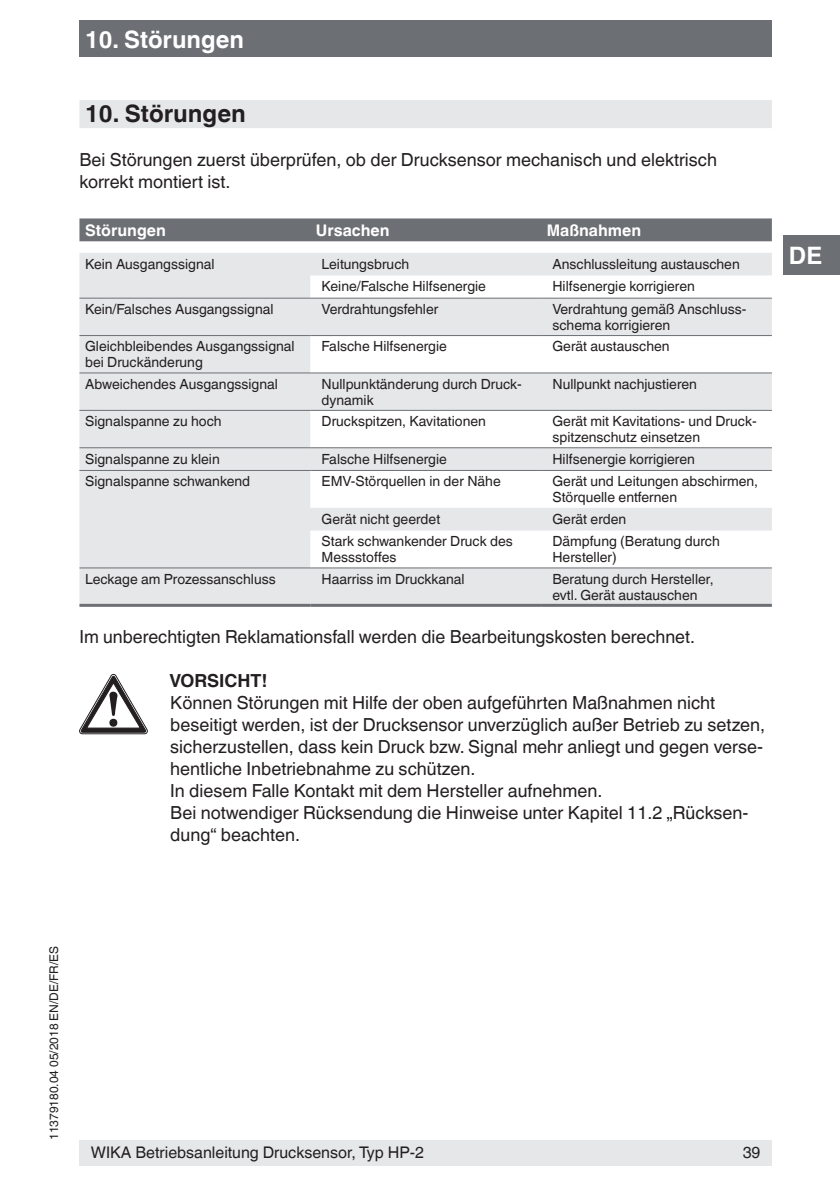
<style>
.page{position:relative;width:840px;height:1191px;background:#fff}
.page>*{position:absolute;margin:0;border:0;box-sizing:border-box;transform-origin:0 0}
.t1{font:700 24px "Helvetica World";color:#fff}
.t2{font:700 24px "Helvetica World";color:#231f20}
.t3{font:18px/22px "Helvetica World";color:#231f20}
.t4{font:700 18px "Helvetica World";color:#231f20}
.t5{font:16px "Helvetica World";color:#231f20}
.t6{font:700 16px "Helvetica World";color:#fff}
.t7{font:14px/16px "Helvetica World";color:#231f20}
.t8{font:12px "Helvetica World";color:#231f20}
</style>
<div class="page">
<div style="left:79px;top:1140px;width:692px;height:25px;background:#e6e7e9"></div>
<div style="left:79px;top:20px;width:692px;height:37px;background:#6c6f74"></div>
<div style="left:782px;top:236px;width:57px;height:39px;background:#6c6f74"></div>
<div style="left:79px;top:100px;width:692px;height:28px;background:#e6e7e9"></div>
<div style="left:79px;top:218px;width:692px;height:23px;background:#6c6f74"></div>
<svg style="left:79px;top:253px;width:692px;height:351px;fill:#e6e7e9"></svg>
<hr style="left:79px;top:604px;width:231px;height:3px;background:#6c6f74">
<hr style="left:310px;top:604px;width:230px;height:3px;background:#6c6f74">
<hr style="left:540px;top:604px;width:231px;height:3px;background:#6c6f74">
<hr style="left:79px;top:298px;width:231px;height:1px;background:#6c6f74">
<hr style="left:310px;top:298px;width:230px;height:1px;background:#6c6f74">
<hr style="left:540px;top:298px;width:231px;height:1px;background:#6c6f74">
<hr style="left:79px;top:335px;width:231px;height:1px;background:#6c6f74">
<hr style="left:310px;top:335px;width:230px;height:1px;background:#6c6f74">
<hr style="left:540px;top:335px;width:231px;height:1px;background:#6c6f74">
<hr style="left:79px;top:410px;width:231px;height:1px;background:#6c6f74">
<hr style="left:310px;top:410px;width:230px;height:1px;background:#6c6f74">
<hr style="left:540px;top:410px;width:231px;height:1px;background:#6c6f74">
<hr style="left:79px;top:447px;width:231px;height:1px;background:#6c6f74">
<hr style="left:310px;top:447px;width:230px;height:1px;background:#6c6f74">
<hr style="left:540px;top:447px;width:231px;height:1px;background:#6c6f74">
<hr style="left:79px;top:470px;width:231px;height:1px;background:#6c6f74">
<hr style="left:310px;top:470px;width:230px;height:1px;background:#6c6f74">
<hr style="left:540px;top:470px;width:231px;height:1px;background:#6c6f74">
<hr style="left:79px;top:567px;width:231px;height:1px;background:#6c6f74">
<hr style="left:310px;top:567px;width:230px;height:1px;background:#6c6f74">
<hr style="left:540px;top:567px;width:231px;height:1px;background:#6c6f74">
<hr style="left:79px;top:372px;width:231px;height:1px;background:#6c6f74">
<hr style="left:310px;top:372px;width:230px;height:1px;background:#6c6f74">
<hr style="left:540px;top:372px;width:231px;height:1px;background:#6c6f74">
<svg style="left:79px;top:674px;width:68px;height:60px"></svg>
<h1 class="t1" style="left:85px;top:25px;width:160px">10. Störungen</h1>
<h1 class="t2" style="left:85px;top:100px;width:162px">10. Störungen</h1>
<p class="t3" style="left:79px;top:149px;width:638px">Bei Störungen zuerst überprüfen, ob der Drucksensor mechanisch und elektrisch korrekt montiert ist.</p>
<p class="t6" style="left:85px;top:221px;width:82px">Störungen</p>
<p class="t6" style="left:316px;top:221px;width:75px">Ursachen</p>
<p class="t6" style="left:546px;top:221px;width:96px">Maßnahmen</p>
<p class="t7" style="left:85px;top:256px;width:131px">Kein Ausgangssignal</p>
<p class="t7" style="left:321px;top:256px;width:89px">Leitungsbruch</p>
<p class="t7" style="left:552px;top:256px;width:189px">Anschlussleitung austauschen</p>
<p class="t7" style="left:321px;top:278px;width:166px">Keine/Falsche Hilfsenergie</p>
<p class="t7" style="left:552px;top:278px;width:144px">Hilfsenergie korrigieren</p>
<p class="t7" style="left:85px;top:301px;width:190px">Kein/Falsches Ausgangssignal</p>
<p class="t7" style="left:321px;top:301px;width:118px">Verdrahtungsfehler</p>
<p class="t7" style="left:552px;top:301px;width:195px">Verdrahtung gemäß Anschluss&shy;schema korrigieren</p>
<p class="t7" style="left:85px;top:338px;width:211px">Gleichbleibendes Ausgangssignal bei Druckänderung</p>
<p class="t7" style="left:321px;top:338px;width:127px">Falsche Hilfsenergie</p>
<p class="t7" style="left:552px;top:338px;width:119px">Gerät austauschen</p>
<p class="t7" style="left:85px;top:376px;width:194px">Abweichendes Ausgangssignal</p>
<p class="t7" style="left:321px;top:376px;width:202px">Nullpunktänderung durch Druck&shy;dynamik</p>
<p class="t7" style="left:552px;top:376px;width:146px">Nullpunkt nachjustieren</p>
<p class="t7" style="left:85px;top:413px;width:138px">Signalspanne zu hoch</p>
<p class="t7" style="left:321px;top:413px;width:166px">Druckspitzen, Kavitationen</p>
<p class="t7" style="left:552px;top:413px;width:206px">Gerät mit Kavitations- und Druck&shy;spitzenschutz einsetzen</p>
<p class="t7" style="left:85px;top:451px;width:136px">Signalspanne zu klein</p>
<p class="t7" style="left:321px;top:451px;width:127px">Falsche Hilfsenergie</p>
<p class="t7" style="left:552px;top:451px;width:144px">Hilfsenergie korrigieren</p>
<p class="t7" style="left:85px;top:473px;width:166px">Signalspanne schwankend</p>
<p class="t7" style="left:321px;top:473px;width:180px">EMV-Störquellen in der Nähe</p>
<p class="t7" style="left:552px;top:473px;width:207px">Gerät und Leitungen abschirmen,<br>Störquelle entfernen</p>
<p class="t7" style="left:321px;top:511px;width:120px">Gerät nicht geerdet</p>
<p class="t7" style="left:552px;top:511px;width:75px">Gerät erden</p>
<p class="t7" style="left:321px;top:533px;width:193px">Stark schwankender Druck des<br>Messstoffes</p>
<p class="t7" style="left:552px;top:533px;width:169px">Dämpfung (Beratung durch<br>Hersteller)</p>
<p class="t7" style="left:85px;top:571px;width:192px">Leckage am Prozessanschluss</p>
<p class="t7" style="left:321px;top:571px;width:144px">Haarriss im Druckkanal</p>
<p class="t7" style="left:552px;top:571px;width:163px">Beratung durch Hersteller, evtl. Gerät austauschen</p>
<p class="t3" style="left:79px;top:625px;width:616px">Im unberechtigten Reklamationsfall werden die Bearbeitungskosten berechnet.</p>
<p class="t4" style="left:169px;top:670px;width:100px">VORSICHT!</p>
<p class="t3" style="left:170px;top:691px;width:596px">Können Störungen mit Hilfe der oben aufgeführten Maßnahmen nicht beseitigt werden, ist der Drucksensor unverzüglich außer Betrieb zu setzen, sicherzustellen, dass kein Druck bzw. Signal mehr anliegt und gegen verse&shy;hentliche Inbetriebnahme zu schützen.<br>In diesem Falle Kontakt mit dem Hersteller aufnehmen.<br>Bei notwendiger Rücksendung die Hinweise unter Kapitel 11.2 „Rücksen&shy;dung“ beachten.</p>
<h1 class="t1" style="left:788px;top:242px;width:35px">DE</h1>
<p class="t8" style="left:47px;top:1140px;width:195px;rotate:-90deg">11379180.04 05/2018 EN/DE/FR/ES</p>
<p class="t5" style="left:91px;top:1143px;width:334px">WIKA Betriebsanleitung Drucksensor, Typ HP-2</p>
<p class="t5" style="left:742px;top:1143px;width:19px">39</p>
</div>
